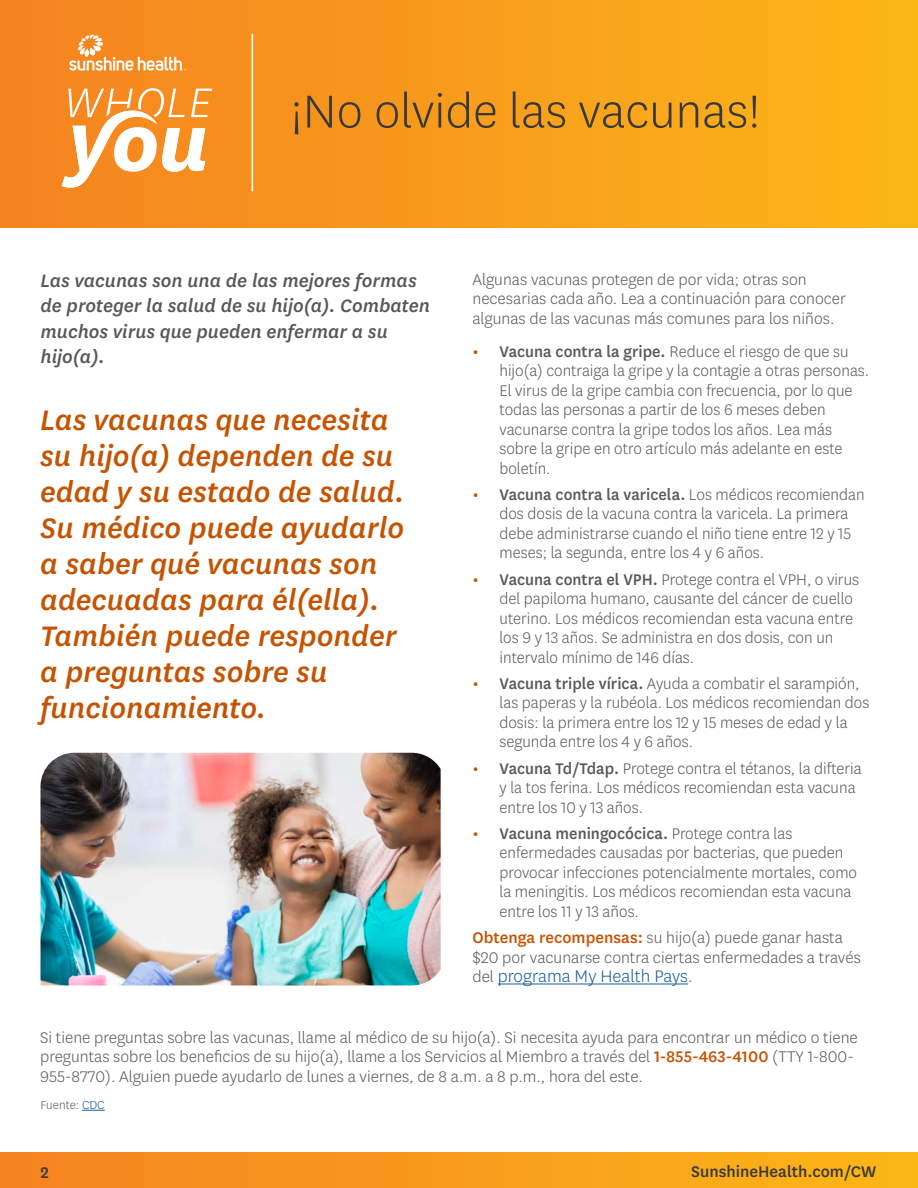
<style>
.page{position:relative;width:918px;height:1188px;background:#fff}
.page>*{position:absolute;margin:0;border:0;box-sizing:border-box;transform-origin:0 0}
.t1{font:300 54px "Centene Sans";color:#393939}
.t2{font:italic 500 33px/36px "Centene Sans";color:#c65300}
.t3{font:italic 500 21px/25.5px "Centene Sans";color:#57585a}
.t4{font:300 19.5px "Centene Sans";color:#175d9e}
.t5{font:300 18px/19.5px "Centene Sans";color:#57585a}
.t6{font:500 18px "Centene Sans";color:#393939}
.t7{font:300 13.5px "Centene Sans";color:#57585a}
.s1{font-weight:500;font-size:19.5px;color:#c65300}
.s2{font-weight:500}
.s3{font-weight:500;color:#c65300}
.s4{font-size:18px;color:#57585a}
.s5{color:#175d9e}
</style>
<div class="page">
<div style="left:0;top:1153px;width:918px;height:35px;background:linear-gradient(to right,#f48221,#fbb617)"></div>
<div style="left:0;top:0;width:918px;height:228px;background:linear-gradient(to right,#f48221,#fbb617)"></div>
<svg style="left:62px;top:88px;width:150px;height:100px"></svg>
<hr style="left:252px;top:34px;width:1px;height:157px;background:#fff">
<svg style="left:69px;top:35px;width:117px;height:36px;background:#f7a14c"></svg>
<hr style="left:498px;top:984px;width:190px;height:1px;background:#175d9e">
<svg style="left:82px;top:1110px;width:23px;height:1px"></svg>
<img style="left:41px;top:753px;width:400px;height:232px">
<h2 class="t1" style="left:291px;top:78px;width:471px">¡No olvide las vacunas!</h2>
<p class="t3" style="left:41px;top:267px;width:391px">Las vacunas son una de las mejores formas de proteger la salud de su hijo(a). Combaten muchos virus que pueden enfermar a su hijo(a).</p>
<p class="t5" style="left:473px;top:269px;width:375px">Algunas vacunas protegen de por vida; otras son necesarias cada año. Lea a continuación para conocer algunas de las vacunas más comunes para los niños.</p>
<p class="t5" style="left:500px;top:341px;width:371px;text-indent:-27px"><span class="s1">•</span> <span class="s2">Vacuna contra la gripe.</span> Reduce el riesgo de que su hijo(a) contraiga la gripe y la contagie a otras personas.<br>El virus de la gripe cambia con frecuencia, por lo que todas las personas a partir de los 6 meses deben vacunarse contra la gripe todos los años. Lea más sobre la gripe en otro artículo más adelante en este boletín.</p>
<p class="t5" style="left:500px;top:484px;width:367px;text-indent:-27px"><span class="s1">•</span> <span class="s2">Vacuna contra la varicela.</span> Los médicos recomiendan dos dosis de la vacuna contra la varicela. La primera debe administrarse cuando el niño tiene entre 12 y 15 meses; la segunda, entre los 4 y 6 años.</p>
<p class="t5" style="left:500px;top:569px;width:361px;text-indent:-27px"><span class="s1">•</span> <span class="s2">Vacuna contra el VPH.</span> Protege contra el VPH, o virus del papiloma humano, causante del cáncer de cuello uterino. Los médicos recomiendan esta vacuna entre los 9 y 13 años. Se administra en dos dosis, con un intervalo mínimo de 146 días.</p>
<p class="t5" style="left:500px;top:673px;width:371px;text-indent:-27px"><span class="s1">•</span> <span class="s2">Vacuna triple vírica.</span> Ayuda a combatir el sarampión, las paperas y la rubéola. Los médicos recomiendan dos dosis: la primera entre los 12 y 15 meses de edad y la segunda entre los 4 y 6 años.</p>
<p class="t5" style="left:500px;top:758px;width:364px;text-indent:-27px"><span class="s1">•</span> <span class="s2">Vacuna Td/Tdap.</span> Protege contra el tétanos, la difteria y la tos ferina. Los médicos recomiendan esta vacuna entre los 10 y 13 años.</p>
<p class="t5" style="left:500px;top:823px;width:359px;text-indent:-27px"><span class="s1">•</span> <span class="s2">Vacuna meningocócica.</span> Protege contra las enfermedades causadas por bacterias, que pueden provocar infecciones potencialmente mortales, como la meningitis. Los médicos recomiendan esta vacuna entre los 11 y 13 años.</p>
<p class="t5" style="left:473px;top:927px;width:390px"><span class="s3">Obtenga recompensas:</span> su hijo(a) puede ganar hasta $20 por vacunarse contra ciertas enfermedades a través</p>
<p class="t4" style="left:473px;top:964px;width:222px"><span class="s4">del</span> programa My Health Pays<span class="s4">.</span></p>
<p class="t2" style="left:40px;top:400px;width:366px">Las vacunas que necesita su hijo(a) dependen de su edad y su estado de salud.<br>Su médico puede ayudarlo a saber qué vacunas son adecuadas para él(ella).<br>También puede responder a preguntas sobre su funcionamiento.</p>
<p class="t5" style="left:40px;top:1027px;width:819px">Si tiene preguntas sobre las vacunas, llame al médico de su hijo(a). Si necesita ayuda para encontrar un médico o tiene preguntas sobre los beneficios de su hijo(a), llame a los Servicios al Miembro a través del <span class="s3">1-855-463-4100</span> (TTY 1-800-<br>955-8770). Alguien puede ayudarlo de lunes a viernes, de 8 a.m. a 8 p.m., hora del este.</p>
<p class="t7" style="left:41px;top:1096px;width:66px">Fuente: <span class="s5">CDC</span></p>
<p class="t6" style="left:40px;top:1160px;width:10px">2</p>
<p class="t6" style="left:691px;top:1159px;width:187px">SunshineHealth.com/CW</p>
</div>
